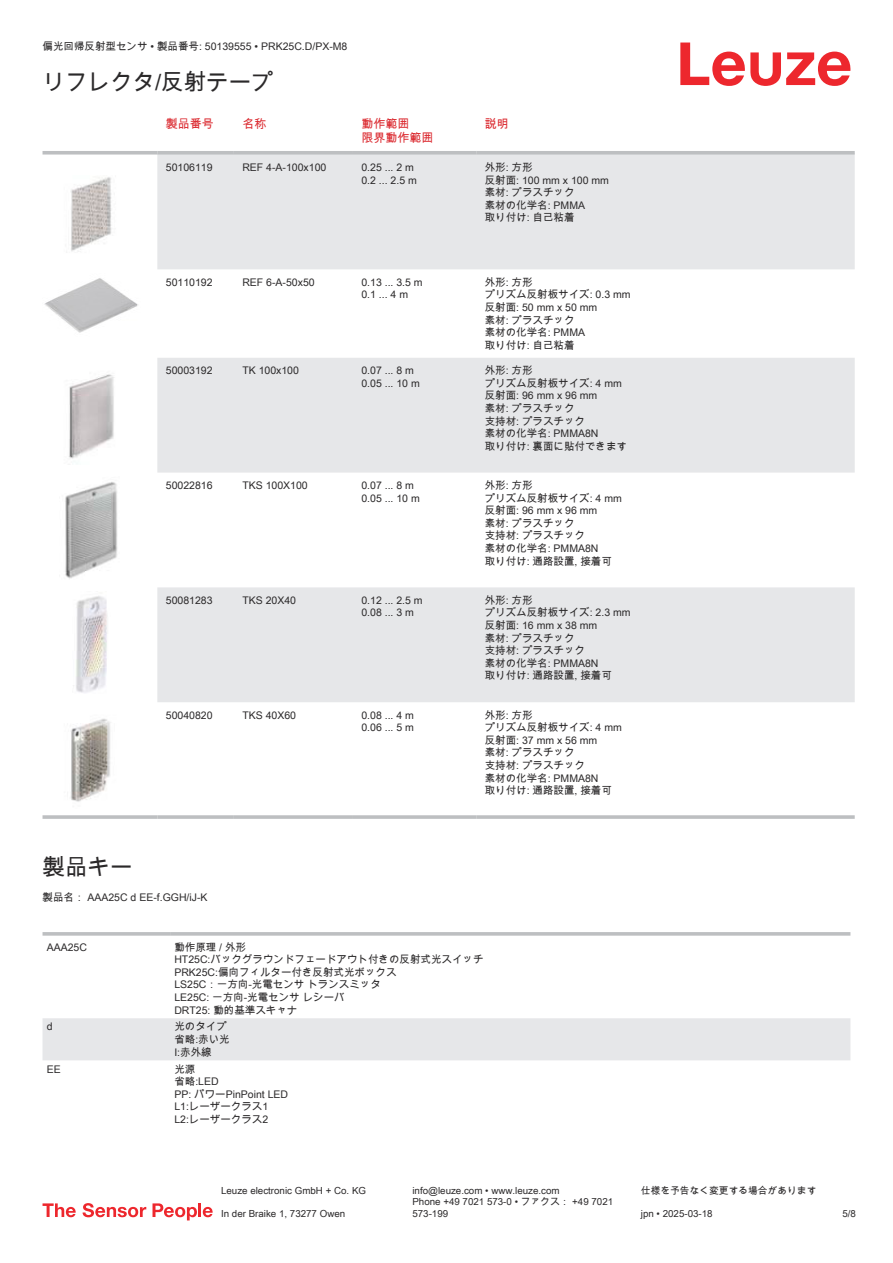
<style>
.page{position:relative;width:893px;height:1263px;background:#fff}
.page>*{position:absolute;margin:0;border:0;box-sizing:border-box;transform-origin:0 0}
.t1{font:22.5px "Arial Unicode MS";color:#2b292a}
.t2{font:12px/14.4px "Arial Unicode MS";color:#db2a30}
.t3{font:10.5px/12.6px "Arial Unicode MS";color:#2b292a}
.t4{font:9.75px/11.7px "Arial Unicode MS";color:#2b292a}
</style>
<div class="page">
<svg style="left:680px;top:43px;width:170px;height:43px"></svg>
<svg style="left:157px;top:155px;width:698px;height:547px;fill:#e6e7e9"></svg>
<svg style="left:43px;top:151px;width:114px;height:4px"></svg>
<svg style="left:157px;top:151px;width:77px;height:4px"></svg>
<svg style="left:234px;top:151px;width:119px;height:4px"></svg>
<svg style="left:353px;top:151px;width:123px;height:4px"></svg>
<svg style="left:476px;top:151px;width:379px;height:4px;background:#c1c3c5"></svg>
<svg style="left:43px;top:815px;width:114px;height:4px"></svg>
<hr style="left:157px;top:815px;width:77px;height:4px;background:#c6c8ca">
<svg style="left:234px;top:815px;width:119px;height:4px"></svg>
<svg style="left:353px;top:815px;width:123px;height:4px"></svg>
<hr style="left:476px;top:815px;width:379px;height:4px;background:#c6c8ca">
<img style="left:71px;top:177px;width:41px;height:75px">
<img style="left:44px;top:278px;width:94px;height:55px">
<img style="left:69px;top:374px;width:45px;height:85px">
<img style="left:65px;top:482px;width:53px;height:97px">
<img style="left:73px;top:596px;width:34px;height:97px">
<img style="left:70px;top:718px;width:41px;height:84px">
<div style="left:43px;top:1018px;width:807px;height:42px;background:#e6e7e9"></div>
<svg style="left:43px;top:932px;width:127px;height:4px"></svg>
<svg style="left:170px;top:932px;width:680px;height:4px;background:#c3c5c7"></svg>
<svg style="left:43px;top:1203px;width:33px;height:14px"></svg>
<svg style="left:83px;top:1203px;width:63px;height:14px"></svg>
<svg style="left:153px;top:1203px;width:44px;height:17px"></svg>
<hr style="left:198px;top:1203px;width:3px;height:14px;background:#ed272d">
<svg style="left:203px;top:1207px;width:10px;height:10px"></svg>
<p class="t3" style="left:43px;top:40px;width:306px">偏光回帰反射型センサ • 製品番号: 50139555 • PRK25C.D/PX-M8</p>
<h1 class="t1" style="left:43px;top:66px;width:233px">リフレクタ/反射テープ</h1>
<p class="t2" style="left:166px;top:116px;width:49px">製品番号</p>
<p class="t2" style="left:242px;top:116px;width:25px">名称</p>
<p class="t2" style="left:361px;top:116px;width:74px">動作範囲<br>限界動作範囲</p>
<p class="t2" style="left:485px;top:116px;width:25px">説明</p>
<p class="t3" style="left:166px;top:161px;width:48px">50106119</p>
<p class="t3" style="left:242px;top:161px;width:86px">REF 4-A-100x100</p>
<p class="t3" style="left:361px;top:161px;width:57px">0.25 ... 2 m<br>0.2 ... 2.5 m</p>
<p class="t3" style="left:485px;top:161px;width:126px">外形: 方形<br>反射面: 100 mm x 100 mm素材: プラスチック<br>素材の化学名: PMMA<br>取り付け: 自己粘着</p>
<h1 class="t1" style="left:43px;top:851px;width:91px">製品キー</h1>
<p class="t3" style="left:166px;top:276px;width:48px">50110192</p>
<p class="t3" style="left:242px;top:276px;width:74px">REF 6-A-50x50</p>
<p class="t3" style="left:361px;top:276px;width:63px">0.13 ... 3.5 m<br>0.1 ... 4 m</p>
<p class="t3" style="left:485px;top:276px;width:147px">外形: 方形<br>プリズム反射板サイズ: 0.3 mm反射面: 50 mm x 50 mm<br>素材: プラスチック<br>素材の化学名: PMMA<br>取り付け: 自己粘着</p>
<p class="t3" style="left:166px;top:364px;width:48px">50003192</p>
<p class="t3" style="left:242px;top:364px;width:58px">TK 100x100</p>
<p class="t3" style="left:361px;top:364px;width:60px">0.07 ... 8 m<br>0.05 ... 10 m</p>
<p class="t3" style="left:485px;top:364px;width:144px">外形: 方形<br>プリズム反射板サイズ: 4 mm反射面: 96 mm x 96 mm<br>素材: プラスチック<br>支持材: プラスチック<br>素材の化学名: PMMA8N<br>取り付け: 裏面に貼付できます</p>
<p class="t3" style="left:166px;top:479px;width:48px">50022816</p>
<p class="t3" style="left:242px;top:479px;width:67px">TKS 100X100</p>
<p class="t3" style="left:361px;top:479px;width:60px">0.07 ... 8 m<br>0.05 ... 10 m</p>
<p class="t3" style="left:485px;top:479px;width:139px">外形: 方形<br>プリズム反射板サイズ: 4 mm反射面: 96 mm x 96 mm<br>素材: プラスチック<br>支持材: プラスチック<br>素材の化学名: PMMA8N<br>取り付け: 通路設置, 接着可</p>
<p class="t3" style="left:166px;top:594px;width:48px">50081283</p>
<p class="t3" style="left:242px;top:594px;width:55px">TKS 20X40</p>
<p class="t3" style="left:361px;top:594px;width:63px">0.12 ... 2.5 m<br>0.08 ... 3 m</p>
<p class="t3" style="left:485px;top:594px;width:147px">外形: 方形<br>プリズム反射板サイズ: 2.3 mm反射面: 16 mm x 38 mm<br>素材: プラスチック<br>支持材: プラスチック<br>素材の化学名: PMMA8N<br>取り付け: 通路設置, 接着可</p>
<p class="t3" style="left:166px;top:708px;width:48px">50040820</p>
<p class="t3" style="left:242px;top:708px;width:55px">TKS 40X60</p>
<p class="t3" style="left:361px;top:708px;width:54px">0.08 ... 4 m<br>0.06 ... 5 m</p>
<p class="t3" style="left:485px;top:708px;width:139px">外形: 方形<br>プリズム反射板サイズ: 4 mm反射面: 37 mm x 56 mm<br>素材: プラスチック<br>支持材: プラスチック<br>素材の化学名: PMMA8N<br>取り付け: 通路設置, 接着可</p>
<p class="t3" style="left:43px;top:891px;width:167px">製品名： AAA25C d EE-f.GGH/iJ-K</p>
<p class="t3" style="left:47px;top:940px;width:42px">AAA25C</p>
<p class="t3" style="left:174px;top:940px;width:311px">動作原理 / 外形<br>HT25C:バックグラウンドフェードアウト付きの反射式光スイッチ<br>PRK25C:偏向フィルター付き反射式光ボックス<br>LS25C：一方向-光電センサ トランスミッタ<br>LE25C: 一方向-光電センサ レシーバ<br>DRT25: 動的基準スキャナ</p>
<p class="t3" style="left:47px;top:1020px;width:7px">d</p>
<p class="t3" style="left:174px;top:1020px;width:57px">光のタイプ省略:赤い光<br>I:赤外線</p>
<p class="t3" style="left:47px;top:1063px;width:16px">EE</p>
<p class="t3" style="left:174px;top:1062px;width:115px">光源<br>省略:LED<br>PP: パワーPinPoint LED<br>L1:レーザークラス1<br>L2:レーザークラス2</p>
<p class="t4" style="left:221px;top:1184px;width:146px">Leuze electronic GmbH + Co. KG</p>
<p class="t4" style="left:412px;top:1184px;width:149px">info@leuze.com • www.leuze.com</p>
<p class="t4" style="left:641px;top:1184px;width:177px">仕様を予告なく変更する場合があります</p>
<p class="t4" style="left:221px;top:1207px;width:126px">In der Braike 1, 73277 Owen</p>
<p class="t4" style="left:412px;top:1196px;width:202px">Phone +49 7021 573-0 • ファクス： +49 7021<br>573-199</p>
<p class="t4" style="left:641px;top:1207px;width:73px">jpn • 2025-03-18</p>
<p class="t4" style="left:842px;top:1207px;width:15px">5/8</p>
</div>
